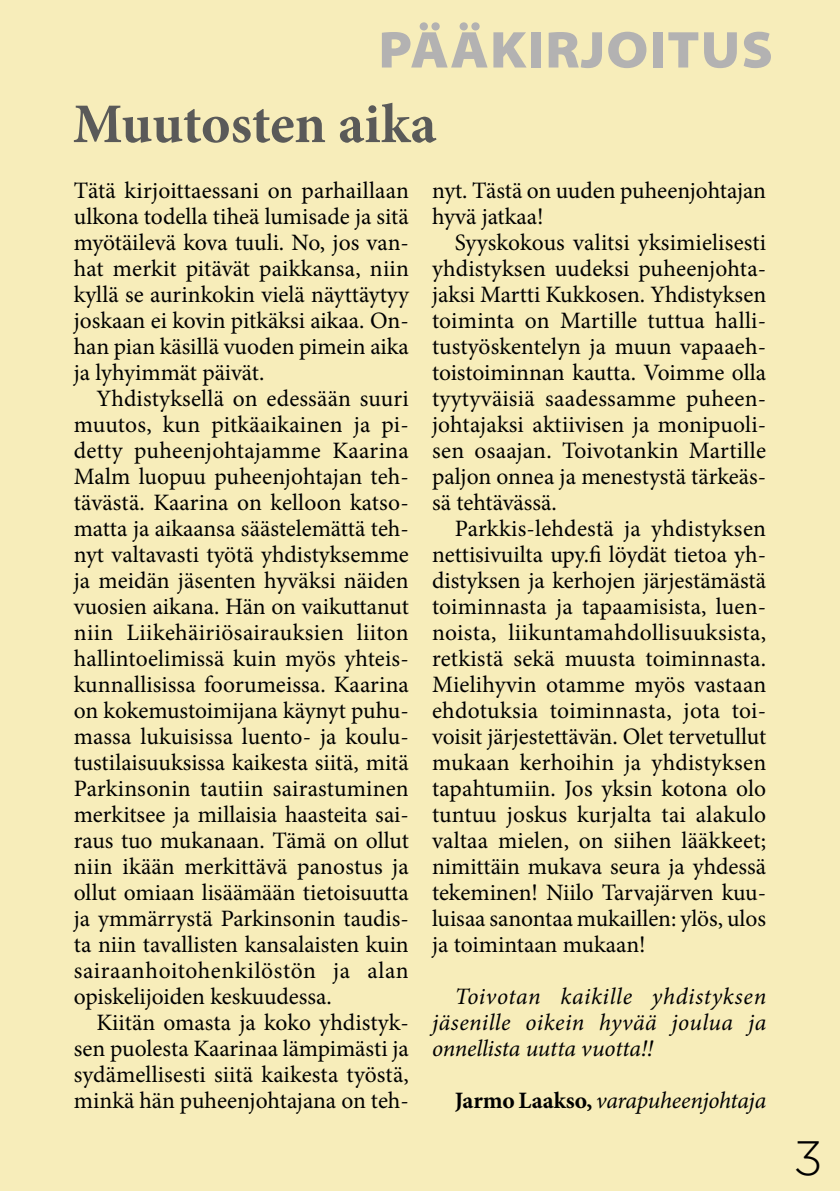
<style>
.page{position:relative;width:840px;height:1191px;background:#fff}
.page>*{position:absolute;margin:0;border:0;box-sizing:border-box;transform-origin:0 0}
.t1{font:700 56px "Minion Pro";letter-spacing:-.005em;color:#5a5a59}
.t2{font:900 semi-expanded 52.2px "Myriad Pro";letter-spacing:.02em;color:#b3b2b2}
.t3{font:300 48px "Gotham";color:#000}
.t4{font:23.6px/26px "Minion Pro";color:#000;text-align:justify}
.t5{font:italic 23.6px/26px "Minion Pro";letter-spacing:-.005em;color:#000;text-align:justify}
.s1{font-weight:700;font-style:normal}
</style>
<div class="page">
<div style="left:0;top:0;width:839px;height:1191px;background:#f7edba"></div>
<h2 class="t2" style="left:378px;top:20px;width:396px">PÄÄKIRJOITUS</h2>
<h1 class="t1" style="left:73px;top:85px;width:365px">Muutosten aika</h1>
<p class="t4" style="left:74px;top:178px;width:336px">Tätä kirjoittaessani on parhaillaan ulkona todella tiheä lumisade ja sitä myötäilevä kova tuuli. No, jos van&shy;hat merkit pitävät paikkansa, niin kyllä se aurinkokin vielä näyttäytyy joskaan ei kovin pitkäksi aikaa. On&shy;han pian käsillä vuoden pimein aika ja lyhyimmät päivät.</p>
<p class="t4" style="left:74px;top:386px;width:336px;text-indent:23px">Yhdistyksellä on edessään suuri muutos, kun pitkäaikainen ja pi&shy;detty puheenjohtajamme Kaarina Malm luopuu puheenjohtajan teh&shy;tävästä. Kaarina on kelloon katso&shy;matta ja aikaansa säästelemättä teh&shy;nyt valtavasti työtä yhdistyksemme ja meidän jäsenten hyväksi näiden vuosien aikana. Hän on vaikuttanut niin Liikehäiriösairauksien liiton hallintoelimissä kuin myös yhteis&shy;kunnallisissa foorumeissa. Kaarina on kokemustoimijana käynyt puhu&shy;massa lukuisissa luento- ja koulu&shy;tustilaisuuksissa kaikesta siitä, mitä Parkinsonin tautiin sairastuminen merkitsee ja millaisia haasteita sai&shy;raus tuo mukanaan. Tämä on ollut niin ikään merkittävä panostus ja ollut omiaan lisäämään tietoisuutta ja ymmärrystä Parkinsonin taudis&shy;ta niin tavallisten kansalaisten kuin sairaanhoitohenkilöstön ja alan opiskelijoiden keskuudessa.</p>
<p class="t4" style="left:74px;top:1009px;width:336px;text-indent:23px">Kiitän omasta ja koko yhdistyk&shy;sen puolesta Kaarinaa lämpimästi ja sydämellisesti siitä kaikesta työstä, minkä hän puheenjohtajana on teh-</p>
<p class="t4" style="left:432px;top:178px;width:335px">nyt. Tästä on uuden puheenjohtajan hyvä jatkaa!</p>
<p class="t4" style="left:432px;top:230px;width:335px;text-indent:23px">Syyskokous valitsi yksimielisesti yhdistyksen uudeksi puheenjohta&shy;jaksi Martti Kukkosen. Yhdistyksen toiminta on Martille tuttua halli&shy;tustyöskentelyn ja muun vapaaeh&shy;toistoiminnan kautta. Voimme olla tyytyväisiä saadessamme puheen&shy;johtajaksi aktiivisen ja monipuoli&shy;sen osaajan. Toivotankin Martille paljon onnea ja menestystä tärkeäs&shy;sä tehtävässä.</p>
<p class="t4" style="left:432px;top:515px;width:335px;text-indent:23px">Parkkis-lehdestä ja yhdistyksen nettisivuilta upy.fi löydät tietoa yh&shy;distyksen ja kerhojen järjestämästä toiminnasta ja tapaamisista, luen&shy;noista, liikuntamahdollisuuksista, retkistä sekä muusta toiminnasta.<br>Mielihyvin otamme myös vastaan ehdotuksia toiminnasta, jota toi&shy;voisit järjestettävän. Olet tervetullut mukaan kerhoihin ja yhdistyksen tapahtumiin. Jos yksin kotona olo tuntuu joskus kurjalta tai alakulo valtaa mielen, on siihen lääkkeet; nimittäin mukava seura ja yhdessä tekeminen! Niilo Tarvajärven kuu&shy;luisaa sanontaa mukaillen: ylös, ulos ja toimintaan mukaan!</p>
<p class="t5" style="left:432px;top:983px;width:335px;text-indent:23px">Toivotan kaikille yhdistyksen jäsenille oikein hyvää joulua ja onnellista uutta vuotta!!</p>
<p class="t5" style="left:454px;top:1087px;width:313px"><span class="s1">Jarmo Laakso,</span> varapuheenjohtaja</p>
<h3 class="t3" style="left:793px;top:1131px;width:31px">3</h3>
</div>
